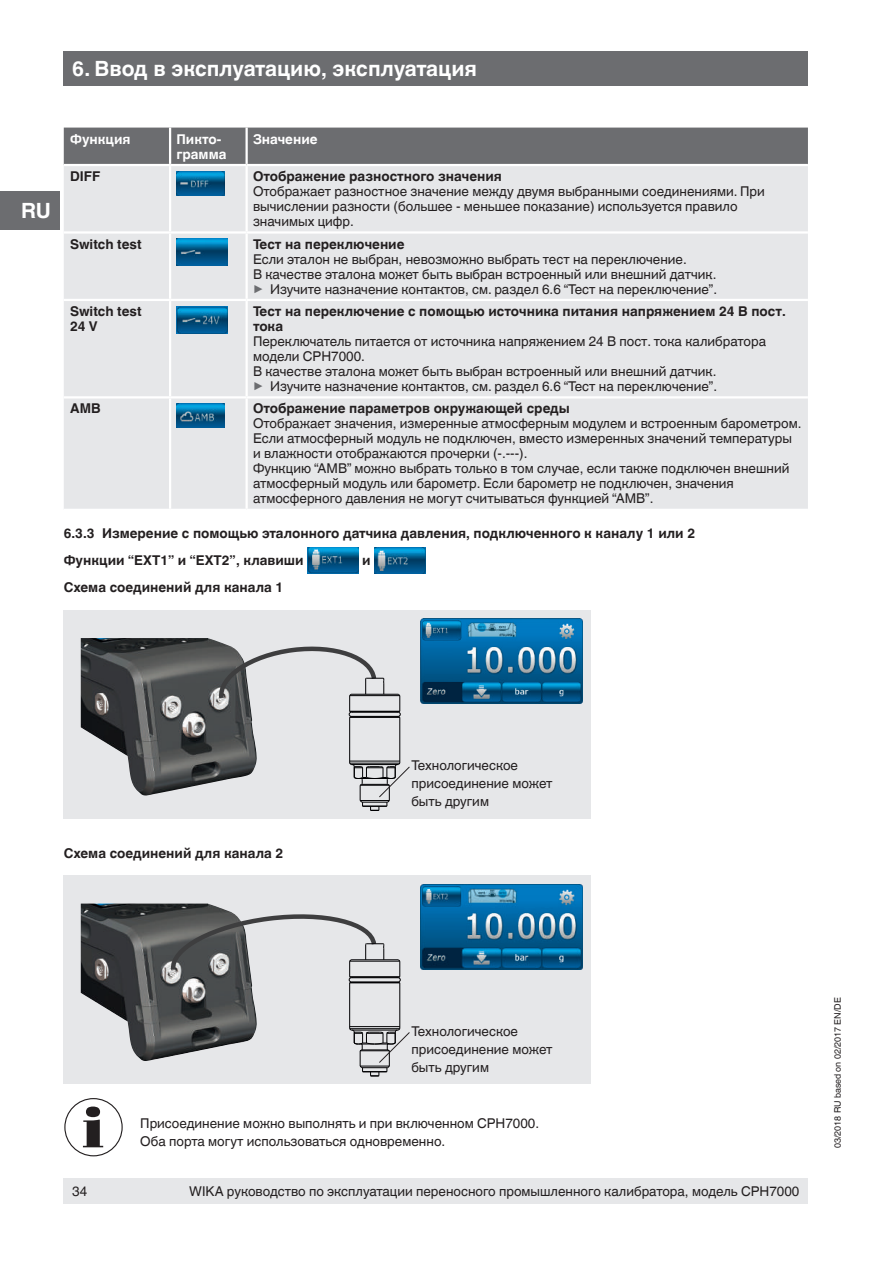
<style>
.page{position:relative;width:893px;height:1263px;background:#fff}
.page>*{position:absolute;margin:0;border:0;box-sizing:border-box;transform-origin:0 0}
.t1{font:700 21px "Helvetica World";color:#fff}
.t2{font:13.5px/15px "Helvetica World";color:#231f20}
.t3{font:700 13.5px/15px "Helvetica World";color:#231f20}
.t4{font:700 13.5px/15px "Helvetica World";color:#fff}
.t5{font:9px "Helvetica World";color:#231f20}
.s1{font-size:13.35px;color:#6c6d70}
</style>
<div class="page">
<div style="left:64px;top:51px;width:744px;height:34px;background:#6c6d70"></div>
<div style="left:0;top:191px;width:60px;height:39px;background:#6c6d70"></div>
<div style="left:64px;top:1178px;width:744px;height:25px;background:#e6e7e9"></div>
<div style="left:64px;top:128px;width:744px;height:36px;background:#6c6d70"></div>
<div style="left:64px;top:166px;width:744px;height:343px;background:#e6e7e9"></div>
<hr style="left:169px;top:166px;width:2px;height:65px;background:#fff">
<hr style="left:245px;top:166px;width:3px;height:65px;background:#fff">
<hr style="left:64px;top:231px;width:106px;height:3px;background:#fff">
<hr style="left:170px;top:231px;width:77px;height:3px;background:#fff">
<hr style="left:169px;top:234px;width:2px;height:65px;background:#fff">
<hr style="left:247px;top:231px;width:561px;height:3px;background:#fff">
<hr style="left:245px;top:234px;width:3px;height:65px;background:#fff">
<hr style="left:64px;top:299px;width:106px;height:2px;background:#fff">
<hr style="left:170px;top:299px;width:77px;height:2px;background:#fff">
<hr style="left:169px;top:301px;width:2px;height:95px;background:#fff">
<hr style="left:247px;top:299px;width:561px;height:2px;background:#fff">
<hr style="left:245px;top:301px;width:3px;height:95px;background:#fff">
<hr style="left:64px;top:396px;width:106px;height:2px;background:#fff">
<hr style="left:170px;top:396px;width:77px;height:2px;background:#fff">
<hr style="left:169px;top:398px;width:2px;height:111px;background:#fff">
<hr style="left:247px;top:396px;width:561px;height:2px;background:#fff">
<hr style="left:245px;top:398px;width:3px;height:111px;background:#fff">
<hr style="left:169px;top:128px;width:2px;height:36px;background:#fff">
<hr style="left:245px;top:128px;width:3px;height:36px;background:#fff">
<img style="left:176px;top:171px;width:49px;height:25px">
<img style="left:176px;top:239px;width:51px;height:27px">
<img style="left:176px;top:306px;width:51px;height:27px">
<img style="left:176px;top:404px;width:49px;height:24px">
<img style="left:307px;top:548px;width:51px;height:25px">
<img style="left:374px;top:548px;width:51px;height:25px">
<div style="left:64px;top:610px;width:527px;height:208px;background:#e6e7e9"></div>
<img style="left:81px;top:638px;width:176px;height:158px">
<hr style="left:350px;top:711px;width:49px;height:1px;background:#000002">
<hr style="left:351px;top:712px;width:47px;height:1px;background:#000002">
<hr style="left:351px;top:716px;width:47px;height:1px;background:#000002">
<hr style="left:350px;top:717px;width:50px;height:1px;background:#000002">
<hr style="left:400px;top:717px;width:1px;height:46px;background:#000002">
<hr style="left:350px;top:761px;width:50px;height:1px;background:#000002">
<hr style="left:349px;top:717px;width:1px;height:46px;background:#000002">
<svg style="left:217px;top:640px;width:168px;height:78px"></svg>
<svg style="left:396px;top:693px;width:5px;height:25px"></svg>
<hr style="left:351px;top:694px;width:47px;height:1px;background:#000002">
<hr style="left:350px;top:695px;width:50px;height:1px;background:#000002">
<img style="left:420px;top:618px;width:163px;height:85px">
<svg style="left:349px;top:762px;width:61px;height:49px"></svg>
<div style="left:64px;top:875px;width:527px;height:209px;background:#e6e7e9"></div>
<img style="left:81px;top:903px;width:176px;height:158px">
<hr style="left:350px;top:976px;width:50px;height:1px;background:#000002">
<hr style="left:351px;top:977px;width:47px;height:1px;background:#000002">
<hr style="left:350px;top:982px;width:49px;height:1px;background:#000002">
<hr style="left:350px;top:983px;width:50px;height:1px;background:#000002">
<hr style="left:400px;top:983px;width:1px;height:46px;background:#000002">
<hr style="left:350px;top:1026px;width:50px;height:1px;background:#000002">
<hr style="left:349px;top:983px;width:1px;height:46px;background:#000002">
<svg style="left:169px;top:906px;width:216px;height:77px"></svg>
<svg style="left:396px;top:959px;width:5px;height:24px"></svg>
<hr style="left:351px;top:959px;width:47px;height:1px;background:#000002">
<hr style="left:350px;top:961px;width:50px;height:1px;background:#000002">
<img style="left:420px;top:884px;width:163px;height:85px">
<svg style="left:349px;top:1028px;width:61px;height:49px"></svg>
<svg style="left:83px;top:1106px;width:20px;height:41px"></svg>
<div style="left:64px;top:1098px;width:59px;height:58px;border:1px solid #231f20;border-radius:50%"></div>
<h1 class="t1" style="left:72px;top:56px;width:406px">6. Ввод в эксплуатацию, эксплуатация</h1>
<h1 class="t1" style="left:21px;top:198px;width:31px">RU</h1>
<p class="t4" style="left:70px;top:131px;width:62px">Функция</p>
<p class="t4" style="left:176px;top:131px;width:52px">Пикто&shy;грамма</p>
<p class="t4" style="left:253px;top:131px;width:66px">Значение</p>
<p class="t3" style="left:70px;top:169px;width:32px">DIFF</p>
<p class="t3" style="left:253px;top:169px;width:250px">Отображение разностного значения</p>
<p class="t2" style="left:253px;top:184px;width:513px">Отображает разностное значение между двумя выбранными соединениями. При вычислении разности (большее - меньшее показание) используется правило значимых цифр.</p>
<p class="t3" style="left:70px;top:236px;width:73px">Switch test</p>
<p class="t3" style="left:253px;top:236px;width:153px">Тест на переключение</p>
<p class="t2" style="left:253px;top:251px;width:466px">Если эталон не выбран, невозможно выбрать тест на переключение.<br>В качестве эталона может быть выбран встроенный или внешний датчик. <span class="s1">▶</span> Изучите назначение контактов, см. раздел 6.6 “Тест на переключение”.</p>
<p class="t3" style="left:70px;top:304px;width:73px">Switch test<br>24 V</p>
<p class="t3" style="left:253px;top:304px;width:534px">Тест на переключение с помощью источника питания напряжением 24 В пост. тока</p>
<p class="t2" style="left:253px;top:334px;width:515px">Переключатель питается от источника напряжением 24 В пост. тока калибратора модели CPH7000.<br>В качестве эталона может быть выбран встроенный или внешний датчик.<br><span class="s1">▶</span> Изучите назначение контактов, см. раздел 6.6 “Тест на переключение”.</p>
<p class="t3" style="left:70px;top:401px;width:32px">AMB</p>
<p class="t3" style="left:253px;top:401px;width:318px">Отображение параметров окружающей среды</p>
<p class="t2" style="left:253px;top:416px;width:550px">Отображает значения, измеренные атмосферным модулем и встроенным барометром.<br>Если атмосферный модуль не подключен, вместо измеренных значений температуры и влажности отображаются прочерки (-.---).<br>Функцию “AMB” можно выбрать только в том случае, если также подключен внешний атмосферный модуль или барометр. Если барометр не подключен, значения атмосферного давления не могут считываться функцией “AMB”.</p>
<p class="t3" style="left:64px;top:520px;width:633px;line-height:27px">6.3.3 Измерение с помощью эталонного датчика давления, подключенного к каналу 1 или 2<br>Функции “EXT1” и “EXT2”, клавиши</p>
<p class="t3" style="left:362px;top:553px;width:10px">и</p>
<p class="t3" style="left:64px;top:580px;width:221px">Схема соединений для канала 1</p>
<p class="t3" style="left:64px;top:845px;width:221px">Схема соединений для канала 2</p>
<p class="t2" style="left:411px;top:756px;width:143px;line-height:18px">Технологическое присоединение может быть другим</p>
<p class="t2" style="left:411px;top:1022px;width:143px;line-height:18px">Технологическое присоединение может быть другим</p>
<p class="t2" style="left:140px;top:1114px;width:400px;line-height:18px">Присоединение можно выполнять и при включенном CPH7000.<br>Оба порта могут использоваться одновременно.</p>
<p class="t2" style="left:72px;top:1183px;width:17px">34</p>
<p class="t2" style="left:189px;top:1183px;width:612px">WIKA руководство по эксплуатации переносного промышленного калибратора, модель CPH7000</p>
<p class="t5" style="left:832px;top:1148px;width:152px;rotate:-90deg">03/2018 RU based on 02/2017 EN/DE</p>
</div>
